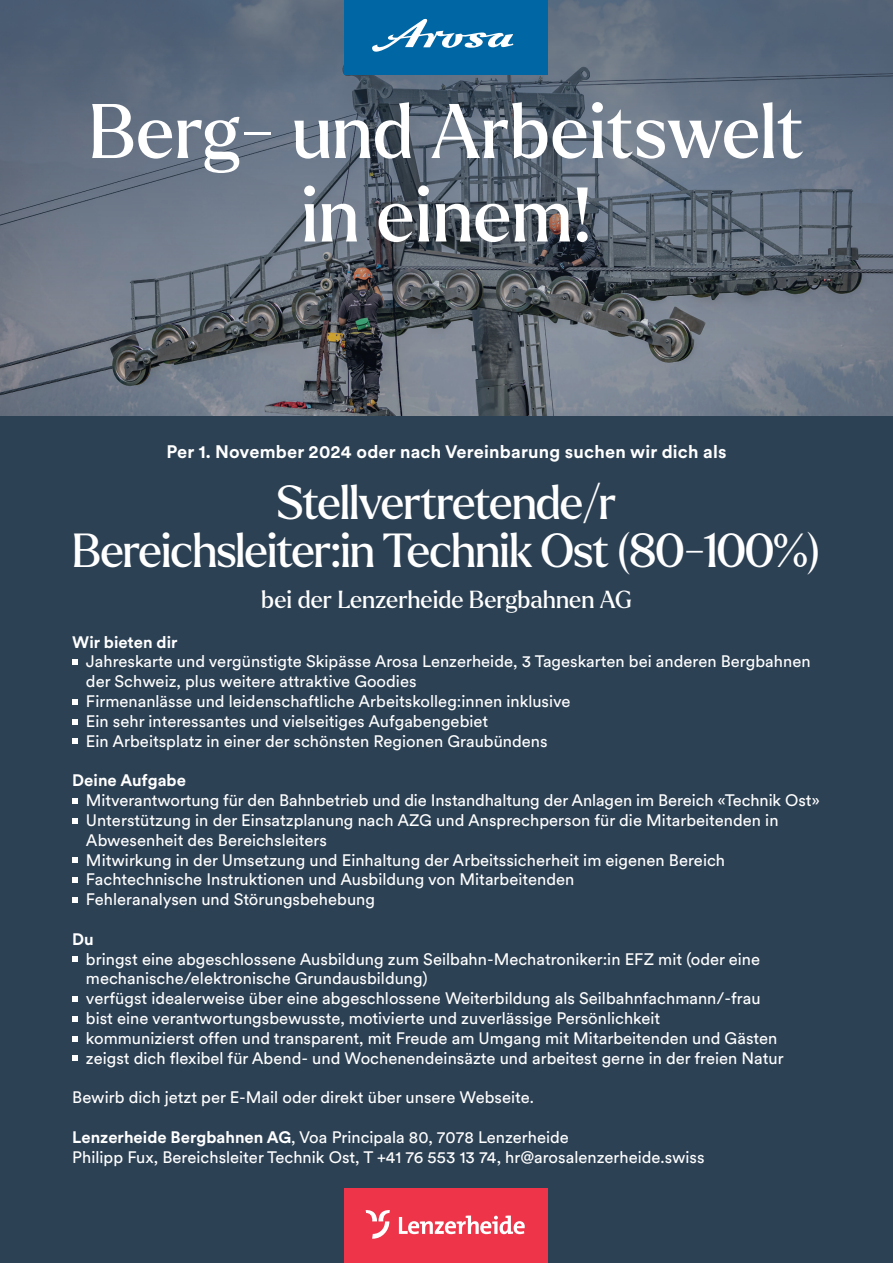
<style>
.page{position:relative;width:893px;height:1263px;background:#fff}
.page>*{position:absolute;margin:0;border:0;box-sizing:border-box;transform-origin:0 0}
.t1{font:75px/83.6px "Larken";color:#fff;text-align:center}
.t2{font:46.5px/48px "Larken";letter-spacing:-.03em;color:#fff;text-align:center}
.t3{font:24px "Larken";color:#fff}
.t4{font:700 18px "Circulargraubuenden";letter-spacing:.01em;color:#fff}
.t5{font:16.5px/19.8px "Circulargraubuenden";color:#fff}
.t6{font:700 16.5px "Circulargraubuenden";color:#fff}
.s1{font-weight:700}
</style>
<div class="page">
<svg style="left:0;top:334px;width:893px;height:83px;background:#6b737e"></svg>
<svg style="left:0;top:0;width:893px;height:334px;background:#5e6978"></svg>
<div style="left:345px;top:0;width:203px;height:75px;background:#0166a4"></div>
<svg style="left:372px;top:19px;width:141px;height:33px"></svg>
<div style="left:0;top:417px;width:893px;height:846px;background:#2d4154"></div>
<div style="left:345px;top:1188px;width:203px;height:75px;background:#ee3449"></div>
<svg style="left:399px;top:1215px;width:126px;height:19px"></svg>
<svg style="left:366px;top:1210px;width:24px;height:29px"></svg>
<svg style="left:72px;top:660px;width:6px;height:5px"></svg>
<svg style="left:72px;top:699px;width:6px;height:5px"></svg>
<svg style="left:72px;top:719px;width:6px;height:5px"></svg>
<svg style="left:72px;top:739px;width:6px;height:5px"></svg>
<svg style="left:72px;top:798px;width:6px;height:5px"></svg>
<svg style="left:72px;top:818px;width:6px;height:5px"></svg>
<svg style="left:72px;top:858px;width:6px;height:5px"></svg>
<svg style="left:72px;top:877px;width:6px;height:6px"></svg>
<svg style="left:72px;top:897px;width:6px;height:5px"></svg>
<svg style="left:72px;top:957px;width:6px;height:5px"></svg>
<svg style="left:72px;top:996px;width:6px;height:5px"></svg>
<svg style="left:72px;top:1016px;width:6px;height:5px"></svg>
<svg style="left:72px;top:1036px;width:6px;height:5px"></svg>
<svg style="left:72px;top:1056px;width:6px;height:5px"></svg>
<h1 class="t1" style="left:89px;top:88px;width:717px">Berg- und Arbeitswelt in einem!</h1>
<p class="t4" style="left:166px;top:439px;width:562px">Per 1. November 2024 oder nach Vereinbarung suchen wir dich als</p>
<h2 class="t2" style="left:72px;top:477px;width:750px">Stellvertretende/r<br>Bereichsleiter:in Technik Ost (80-100%)</h2>
<h3 class="t3" style="left:261px;top:584px;width:372px">bei der Lenzerheide Bergbahnen AG</h3>
<p class="t6" style="left:72px;top:630px;width:107px">Wir bieten dir</p>
<p class="t5" style="left:86px;top:651px;width:726px">Jahreskarte und vergünstigte Skipässe Arosa Lenzerheide, 3 Tageskarten bei anderen Bergbahnen der Schweiz, plus weitere attraktive Goodies<br>Firmenanlässe und leidenschaftliche Arbeitskolleg:innen inklusive<br>Ein sehr interessantes und vielseitiges Aufgabengebiet<br>Ein Arbeitsplatz in einer der schönsten Regionen Graubündens</p>
<p class="t6" style="left:72px;top:769px;width:115px">Deine Aufgabe</p>
<p class="t5" style="left:86px;top:790px;width:735px">Mitverantwortung für den Bahnbetrieb und die Instandhaltung der Anlagen im Bereich «Technik Ost» Unterstützung in der Einsatzplanung nach AZG und Ansprechperson für die Mitarbeitenden in Abwesenheit des Bereichsleiters<br>Mitwirkung in der Umsetzung und Einhaltung der Arbeitssicherheit im eigenen Bereich Fachtechnische Instruktionen und Ausbildung von Mitarbeitenden<br>Fehleranalysen und Störungsbehebung</p>
<p class="t6" style="left:72px;top:927px;width:23px">Du</p>
<p class="t5" style="left:86px;top:948px;width:699px">bringst eine abgeschlossene Ausbildung zum Seilbahn-Mechatroniker:in EFZ mit (oder eine mechanische/elektronische Grundausbildung)<br>verfügst idealerweise über eine abgeschlossene Weiterbildung als Seilbahnfachmann/-frau bist eine verantwortungsbewusste, motivierte und zuverlässige Persönlichkeit<br>kommunizierst offen und transparent, mit Freude am Umgang mit Mitarbeitenden und Gästen zeigst dich flexibel für Abend- und Wochenendeinsäzte und arbeitest gerne in der freien Natur</p>
<p class="t5" style="left:72px;top:1087px;width:463px">Bewirb dich jetzt per E-Mail oder direkt über unsere Webseite.</p>
<p class="t5" style="left:72px;top:1126px;width:634px"><span class="s1">Lenzerheide Bergbahnen AG</span>, Voa Principala 80, 7078 Lenzerheide<br>Philipp Fux, Bereichsleiter Technik Ost, T +41 76 553 13 74, hr@arosalenzerheide.swiss</p>
</div>
